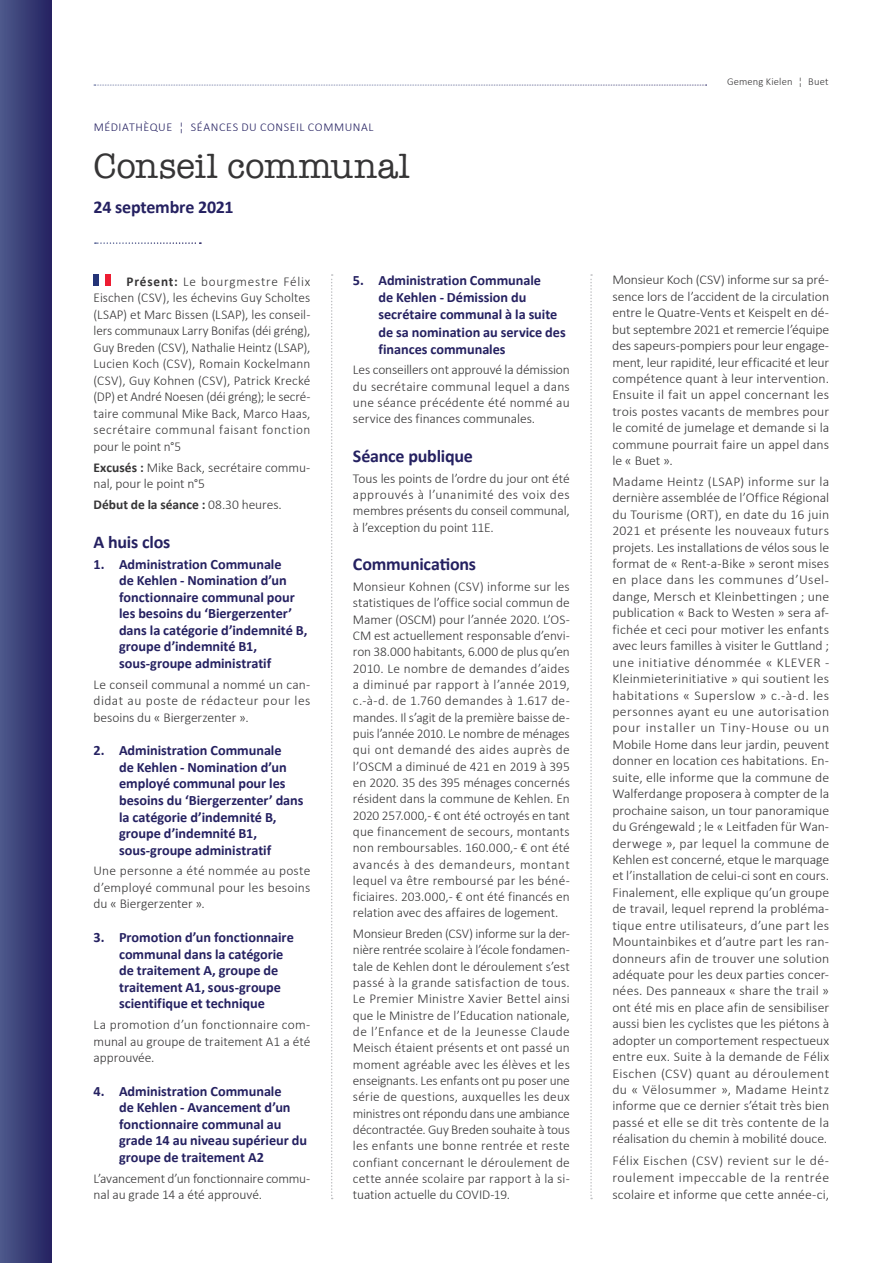
<style>
.page{position:relative;width:893px;height:1263px;background:#fff}
.page>*{position:absolute;margin:0;border:0;box-sizing:border-box;transform-origin:0 0}
.t1{font:36px "American Typewriter";letter-spacing:-.005em;color:#363536}
.t2{font:700 18px "Calibri";letter-spacing:-.01em;color:#252161}
.t3{font:700 14.25px/16.5px "Calibri";letter-spacing:-.005em;color:#252161}
.t4{font:300 13.5px/16.5px "Calibri";color:#363536;text-align:justify}
.t5{font:700 13.5px "Calibri";color:#363536}
.t6{font:300 12px "Calibri";letter-spacing:.05em;color:#252161}
.t7{font:300 10.5px "Calibri";letter-spacing:.015em;color:#363536}
.s1{font-weight:700}
.s2{font-weight:300}
</style>
<div class="page">
<div style="left:0;top:0;width:51px;height:1263px;background:linear-gradient(to right,#4d598b,#242261)"></div>
<svg style="left:94px;top:85px;width:612px;height:1px"></svg>
<div style="left:94px;top:274px;width:5px;height:12px;background:#253477"></div>
<div style="left:105px;top:274px;width:5px;height:12px;background:#ed1d32"></div>
<svg style="left:590px;top:274px;width:2px;height:925px"></svg>
<svg style="left:331px;top:274px;width:2px;height:925px"></svg>
<svg style="left:95px;top:242px;width:106px;height:2px"></svg>
<p class="t6" style="left:94px;top:120px;width:281px">MÉDIATHÈQUE ¦ SÉANCES DU CONSEIL COMMUNAL</p>
<h1 class="t1" style="left:94px;top:138px;width:318px">Conseil communal</h1>
<h2 class="t2" style="left:94px;top:195px;width:142px">24 septembre 2021</h2>
<p class="t4" style="left:94px;top:273px;width:218px;text-indent:33px"><span class="s1">Présent:</span> Le bourgmestre Félix Eischen (CSV), les échevins Guy Scholtes (LSAP) et Marc Bissen (LSAP), les conseil&shy;lers communaux Larry Bonifas (déi gréng), Guy Breden (CSV), Nathalie Heintz (LSAP), Lucien Koch (CSV), Romain Kockelmann (CSV), Guy Kohnen (CSV), Patrick Krecké (DP) et André Noesen (déi gréng); le secré&shy;taire communal Mike Back, Marco Haas, secrétaire communal faisant fonction pour le point n°5</p>
<p class="t4" style="left:94px;top:459px;width:218px"><span class="s1">Excusés :</span> Mike Back, secrétaire commu&shy;nal, pour le point n°5</p>
<p class="t5" style="left:94px;top:495px;width:190px">Début de la séance : <span class="s2">08.30 heures.</span></p>
<h2 class="t2" style="left:94px;top:529px;width:78px">A huis clos</h2>
<p class="t3" style="left:119px;top:555px;width:190px;text-indent:-26px">1. Administration Communale<br>de Kehlen - Nomination d’un fonctionnaire communal pour les besoins du ‘Biergerzenter’ dans la catégorie d’indemnité B, groupe d’indemnité B1, sous-groupe administratif</p>
<p class="t4" style="left:94px;top:676px;width:218px">Le conseil communal a nommé un can&shy;didat au poste de rédacteur pour les besoins du « Biergerzenter ».</p>
<p class="t3" style="left:119px;top:742px;width:186px;text-indent:-26px">2. Administration Communale<br>de Kehlen - Nomination d’un employé communal pour les besoins du ‘Biergerzenter’ dans la catégorie d’indemnité B, groupe d’indemnité B1, sous-groupe administratif</p>
<p class="t4" style="left:94px;top:862px;width:218px">Une personne a été nommée au poste d’employé communal pour les besoins du « Biergerzenter ».</p>
<p class="t3" style="left:119px;top:928px;width:176px;text-indent:-26px">3. Promotion d’un fonctionnaire communal dans la catégorie de traitement A, groupe de traitement A1, sous-groupe scientifique et technique</p>
<p class="t4" style="left:94px;top:1016px;width:218px">La promotion d’un fonctionnaire com&shy;munal au groupe de traitement A1 a été approuvée.</p>
<p class="t3" style="left:119px;top:1082px;width:189px;text-indent:-26px">4. Administration Communale<br>de Kehlen - Avancement d’un fonctionnaire communal au grade 14 au niveau supérieur du groupe de traitement A2</p>
<p class="t4" style="left:94px;top:1170px;width:218px">L’avancement d’un fonctionnaire commu&shy;nal au grade 14 a été approuvé.</p>
<p class="t3" style="left:378px;top:271px;width:189px;line-height:17.2px;text-indent:-26px">5. Administration Communale<br>de Kehlen - Démission du secrétaire communal à la suite de sa nomination au service des finances communales</p>
<p class="t4" style="left:353px;top:362px;width:218px">Les conseillers ont approuvé la démission du secrétaire communal lequel a dans une séance précédente été nommé au service des finances communales.</p>
<h2 class="t2" style="left:353px;top:443px;width:122px">Séance publique</h2>
<p class="t4" style="left:353px;top:470px;width:218px">Tous les points de l’ordre du jour ont été approuvés à l’unanimité des voix des membres présents du conseil communal, à l’exception du point 11E.</p>
<h2 class="t2" style="left:353px;top:552px;width:125px">Communications</h2>
<p class="t4" style="left:353px;top:578px;width:218px">Monsieur Kohnen (CSV) informe sur les statistiques de l’office social commun de Mamer (OSCM) pour l’année 2020. L’OS-CM est actuellement responsable d’envi&shy;ron 38.000 habitants, 6.000 de plus qu’en 2010. Le nombre de demandes d’aides a diminué par rapport à l’année 2019, c.-à-d. de 1.760 demandes à 1.617 de&shy;mandes. Il s’agit de la première baisse de&shy;puis l’année 2010. Le nombre de ménages qui ont demandé des aides auprès de l’OSCM a diminué de 421 en 2019 à 395 en 2020. 35 des 395 ménages concernés résident dans la commune de Kehlen. En 2020 257.000,- € ont été octroyés en tant que financement de secours, montants non remboursables. 160.000,- € ont été avancés à des demandeurs, montant lequel va être remboursé par les béné&shy;ficiaires. 203.000,- € ont été financés en relation avec des affaires de logement.</p>
<p class="t4" style="left:353px;top:925px;width:218px">Monsieur Breden (CSV) informe sur la der&shy;nière rentrée scolaire à l’école fondamen&shy;tale de Kehlen dont le déroulement s’est passé à la grande satisfaction de tous.<br>Le Premier Ministre Xavier Bettel ainsi que le Ministre de l’Education nationale, de l’Enfance et de la Jeunesse Claude Meisch étaient présents et ont passé un moment agréable avec les élèves et les enseignants. Les enfants ont pu poser une série de questions, auxquelles les deux ministres ont répondu dans une ambiance décontractée. Guy Breden souhaite à tous les enfants une bonne rentrée et reste confiant concernant le déroulement de cette année scolaire par rapport à la si&shy;tuation actuelle du COVID-19.</p>
<p class="t7" style="left:727px;top:75px;width:103px">Gemeng Kielen ¦ Buet</p>
<p class="t4" style="left:612px;top:272px;width:218px">Monsieur Koch (CSV) informe sur sa pré&shy;sence lors de l’accident de la circulation entre le Quatre-Vents et Keispelt en dé&shy;but septembre 2021 et remercie l’équipe des sapeurs-pompiers pour leur engage&shy;ment, leur rapidité, leur efficacité et leur compétence quant à leur intervention.<br>Ensuite il fait un appel concernant les trois postes vacants de membres pour le comité de jumelage et demande si la commune pourrait faire un appel dans le « Buet ».</p>
<p class="t4" style="left:612px;top:473px;width:218px">Madame Heintz (LSAP) informe sur la dernière assemblée de l’Office Régional du Tourisme (ORT), en date du 16 juin 2021 et présente les nouveaux futurs projets. Les installations de vélos sous le format de « Rent-a-Bike » seront mises en place dans les communes d’Usel&shy;dange, Mersch et Kleinbettingen ; une publication « Back to Westen » sera af&shy;fichée et ceci pour motiver les enfants avec leurs familles à visiter le Guttland ; une initiative dénommée « KLEVER - Kleinmieterinitiative » qui soutient les habitations « Superslow » c.-à-d. les personnes ayant eu une autorisation pour installer un Tiny-House ou un Mobile Home dans leur jardin, peuvent donner en location ces habitations. En&shy;suite, elle informe que la commune de Walferdange proposera à compter de la prochaine saison, un tour panoramique du Gréngewald ; le « Leitfaden für Wan&shy;derwege », par lequel la commune de Kehlen est concerné, etque le marquage et l’installation de celui-ci sont en cours.<br>Finalement, elle explique qu’un groupe de travail, lequel reprend la probléma&shy;tique entre utilisateurs, d’une part les Mountainbikes et d’autre part les ran&shy;donneurs afin de trouver une solution adéquate pour les deux parties concer&shy;nées. Des panneaux « share the trail » ont été mis en place afin de sensibiliser aussi bien les cyclistes que les piétons à adopter un comportement respectueux entre eux. Suite à la demande de Félix Eischen (CSV) quant au déroulement du « Vëlosummer », Madame Heintz informe que ce dernier s’était très bien passé et elle se dit très contente de la réalisation du chemin à mobilité douce.</p>
<p class="t4" style="left:612px;top:1151px;width:218px;line-height:17.2px">Félix Eischen (CSV) revient sur le dé&shy;roulement impeccable de la rentrée scolaire et informe que cette année-ci,</p>
</div>
